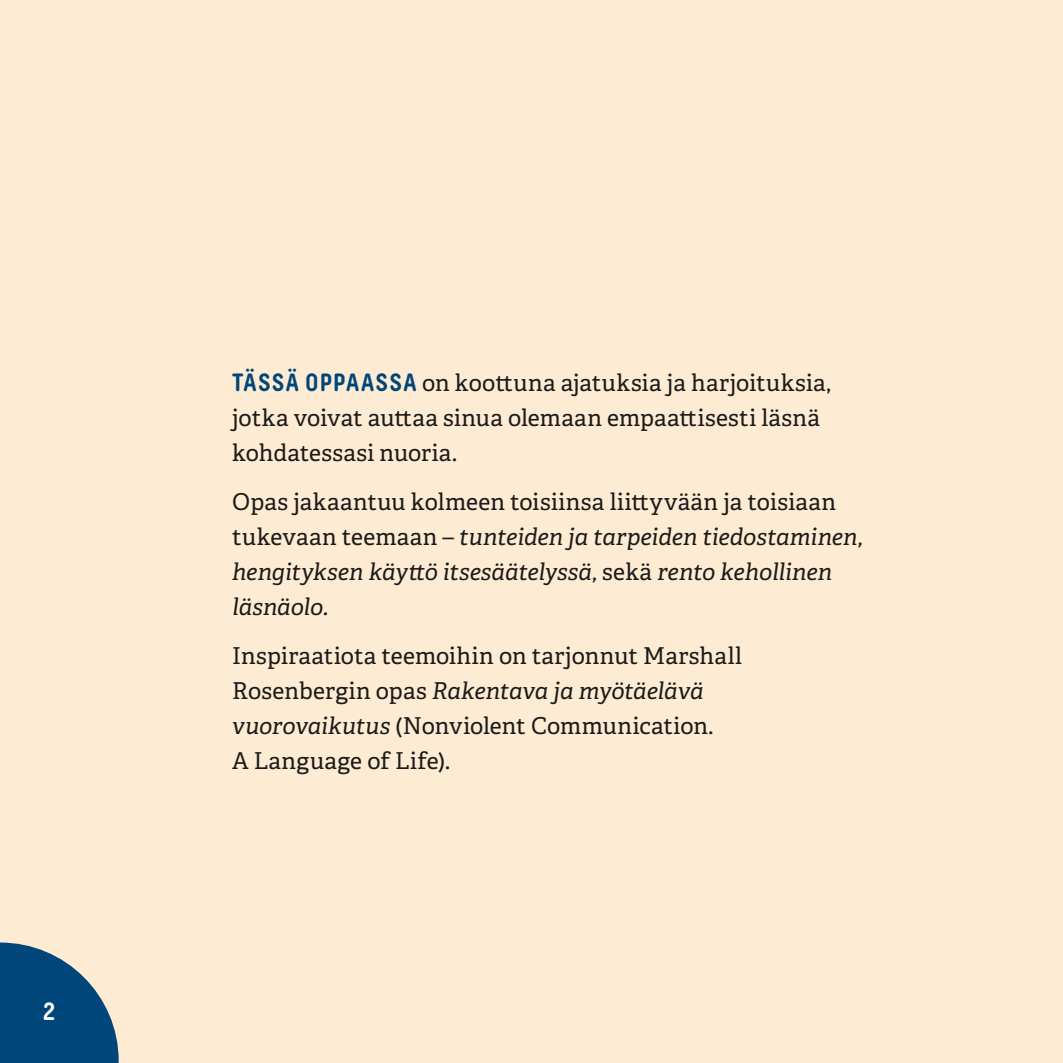
<style>
.page{position:relative;width:1063px;height:1063px;background:#feebd3}
.page>*{position:absolute;margin:0;border:0;box-sizing:border-box;transform-origin:0 0}
.t1{font:700 25px "Decima Round A";color:#fff}
.t2{font:23.25px/35px "Adelle PE";letter-spacing:.005em;color:#1b1b1a}
.t3{font:italic 23.25px/35px "Adelle PE";color:#1b1b1a}
.s1{font-family:"Decima Round A";font-weight:700;font-size:25px;color:#00467a}
.s2{font-style:normal}
.s3{font-style:italic}
</style>
<div class="page">
<svg style="left:0;top:943px;width:119px;height:120px"></svg>
<p class="t1" style="left:43px;top:997px;width:15px">2</p>
<p class="t2" style="left:232px;top:364px;width:600px"><span class="s1">TÄSSÄ OPPAASSA</span> on koottuna ajatuksia ja harjoituksia, jotka voivat auttaa sinua olemaan empaattisesti läsnä kohdatessasi nuoria.</p>
<p class="t3" style="left:232px;top:483px;width:632px"><span class="s2">Opas jakaantuu kolmeen toisiinsa liittyvään ja toisiaan tukevaan teemaan –</span> tunteiden ja tarpeiden tiedostaminen, hengityksen käyttö itsesäätelyssä, <span class="s2">sekä</span> rento kehollinen läsnäolo.</p>
<p class="t2" style="left:232px;top:637px;width:511px">Inspiraatiota teemoihin on tarjonnut Marshall Rosenbergin opas <span class="s3">Rakentava ja myötäelävä vuorovaikutus</span> (Nonviolent Communication.<br>A Language of Life).</p>
</div>
